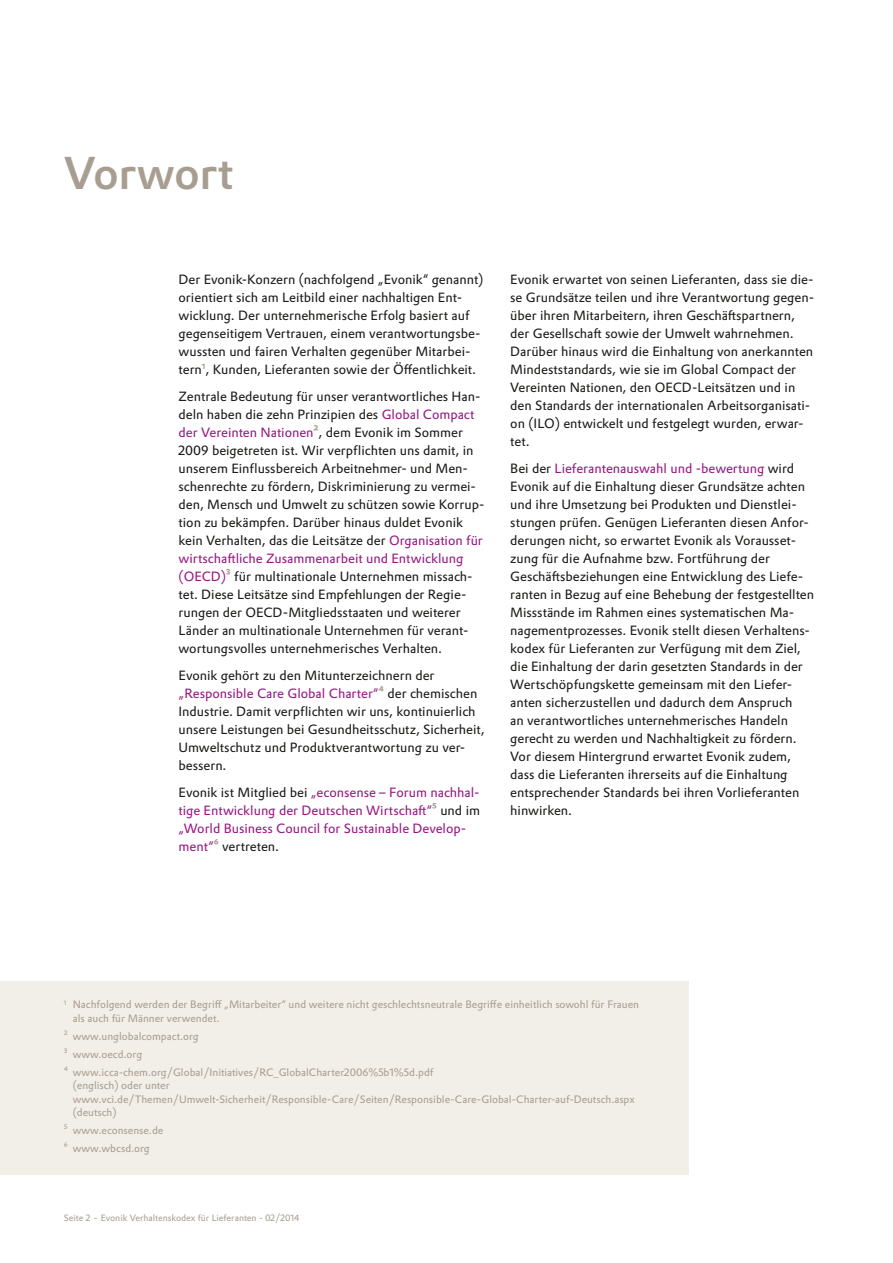
<style>
.page{position:relative;width:893px;height:1263px;background:#fff}
.page>*{position:absolute;margin:0;border:0;box-sizing:border-box;transform-origin:0 0}
._30_Head_Prokyon_30{font:500 45px "Evonik Prokyon";letter-spacing:-.01em;color:#a79e91}
._08_Copy_Prokyon_8_7{font:13.2px/18px "Evonik Prokyon";color:#1a1a18}
._08_Copy_Prokyon_8_7-2{font:13.2px/18px "Evonik Prokyon";color:#981881}
._07_Prokyon_7_9_WG6{font:10.5px/13.5px "Evonik Prokyon";color:#a79e91}
._06_Prokyon_6_7_5{font:9px "Evonik Prokyon";color:#a79e91}
.s1{color:#981881}
.s2{font-weight:700;color:#a79e91}
.s3{color:#1a1a18}
</style>
<div class="page">
<div style="left:0;top:981px;width:689px;height:193px;background:#f2eee8"></div>
<p class="_30_Head_Prokyon_30" style="left:64px;top:137px;width:171px">Vorwort</p>
<p class="_08_Copy_Prokyon_8_7" style="left:179px;top:269px;width:306px">Der Evonik-Konzern (nachfolgend „Evonik“ genannt) orientiert sich am Leitbild einer nachhaltigen Ent&shy;wicklung. Der unternehmerische Erfolg basiert auf gegenseitigem Vertrauen, einem verantwortungsbe&shy;wussten und fairen Verhalten gegenüber Mitarbei&shy;tern<sup>1</sup>, Kunden, Lieferanten sowie der Öffentlichkeit.</p>
<p class="_08_Copy_Prokyon_8_7" style="left:179px;top:386px;width:307px">Zentrale Bedeutung für unser verantwortliches Han&shy;deln haben die zehn Prinzipien des <span class="s1">Global Compact der Vereinten Nationen</span><span class="s2">²</span>, dem Evonik im Sommer 2009 beigetreten ist. Wir verpflichten uns damit, in unserem Einflussbereich Arbeitnehmer- und Men&shy;schenrechte zu fördern, Diskriminierung zu vermei&shy;den, Mensch und Umwelt zu schützen sowie Korrup&shy;tion zu bekämpfen. Darüber hinaus duldet Evonik kein Verhalten, das die Leitsätze der <span class="s1">Organisation für wirtschaftliche Zusammenarbeit und Entwicklung (OECD)</span><span class="s2">³</span> für multinationale Unternehmen missach&shy;tet. Diese Leitsätze sind Empfehlungen der Regie&shy;rungen der OECD-Mitgliedsstaaten und weiterer Länder an multinationale Unternehmen für verant&shy;wortungsvolles unternehmerisches Verhalten.</p>
<p class="_08_Copy_Prokyon_8_7" style="left:179px;top:665px;width:308px">Evonik gehört zu den Mitunterzeichnern der <span class="s1">„Responsible Care Global Charter“</span><span class="s2">⁴</span> der chemischen Industrie. Damit verpflichten wir uns, kontinuierlich unsere Leistungen bei Gesundheitsschutz, Sicherheit, Umweltschutz und Produktverantwortung zu ver&shy;bessern.</p>
<p class="_08_Copy_Prokyon_8_7-2" style="left:179px;top:782px;width:303px"><span class="s3">Evonik ist Mitglied bei</span> „econsense – Forum nachhal&shy;tige Entwicklung der Deutschen Wirtschaft“<span class="s2">⁵</span> <span class="s3">und im </span>„World Business Council for Sustainable Develop&shy;ment“<span class="s2">⁶</span> <span class="s3">vertreten.</span></p>
<p class="_08_Copy_Prokyon_8_7" style="left:510px;top:269px;width:305px">Evonik erwartet von seinen Lieferanten, dass sie die&shy;se Grundsätze teilen und ihre Verantwortung gegen&shy;über ihren Mitarbeitern, ihren Geschäftspartnern, der Gesellschaft sowie der Umwelt wahrnehmen.<br>Darüber hinaus wird die Einhaltung von anerkannten Mindeststandards, wie sie im Global Compact der Vereinten Nationen, den OECD-Leitsätzen und in den Standards der internationalen Arbeitsorganisati&shy;on (ILO) entwickelt und festgelegt wurden, erwar&shy;tet.</p>
<p class="_08_Copy_Prokyon_8_7" style="left:510px;top:458px;width:305px">Bei der <span class="s1">Lieferantenauswahl und -bewertung</span> wird Evonik auf die Einhaltung dieser Grundsätze achten und ihre Umsetzung bei Produkten und Dienstlei&shy;stungen prüfen. Genügen Lieferanten diesen Anfor&shy;derungen nicht, so erwartet Evonik als Vorausset&shy;zung für die Aufnahme bzw. Fortführung der Geschäftsbeziehungen eine Entwicklung des Liefe&shy;ranten in Bezug auf eine Behebung der festgestellten Missstände im Rahmen eines systematischen Ma&shy;nagementprozesses. Evonik stellt diesen Verhaltens&shy;kodex für Lieferanten zur Verfügung mit dem Ziel, die Einhaltung der darin gesetzten Standards in der Wertschöpfungskette gemeinsam mit den Liefer&shy;anten sicherzustellen und dadurch dem Anspruch<br>an verantwortliches unternehmerisches Handeln gerecht zu werden und Nachhaltigkeit zu fördern.<br>Vor diesem Hintergrund erwartet Evonik zudem, dass die Lieferanten ihrerseits auf die Einhaltung entsprechender Standards bei ihren Vorlieferanten hinwirken.</p>
<p class="_07_Prokyon_7_9_WG6" style="left:73px;top:997px;width:568px;text-indent:-9px"><sup>1</sup> Nachfolgend werden der Begriff „Mitarbeiter“ und weitere nicht geschlechtsneutrale Begriffe einheitlich sowohl für Frauen als auch für Männer verwendet.</p>
<p class="_07_Prokyon_7_9_WG6" style="left:64px;top:1028px;width:137px">² www.unglobalcompact.org</p>
<p class="_07_Prokyon_7_9_WG6" style="left:64px;top:1046px;width:80px">³ www.oecd.org</p>
<p class="_07_Prokyon_7_9_WG6" style="left:73px;top:1064px;width:564px;text-indent:-9px">⁴ www.icca-chem.org/Global/Initiatives/RC_GlobalCharter2006%5b1%5d.pdf<br>(englisch) oder unter www.vci.de/Themen/Umwelt-Sicherheit/Responsible-Care/Seiten/Responsible-Care-Global-Charter-auf-Deutsch.aspx (deutsch)</p>
<p class="_07_Prokyon_7_9_WG6" style="left:64px;top:1123px;width:101px">⁵ www.econsense.de</p>
<p class="_07_Prokyon_7_9_WG6" style="left:64px;top:1141px;width:88px">⁶ www.wbcsd.org</p>
<p class="_06_Prokyon_6_7_5" style="left:64px;top:1210px;width:237px">Seite 2 - Evonik Verhaltenskodex für Lieferanten - 02/2014</p>
</div>
